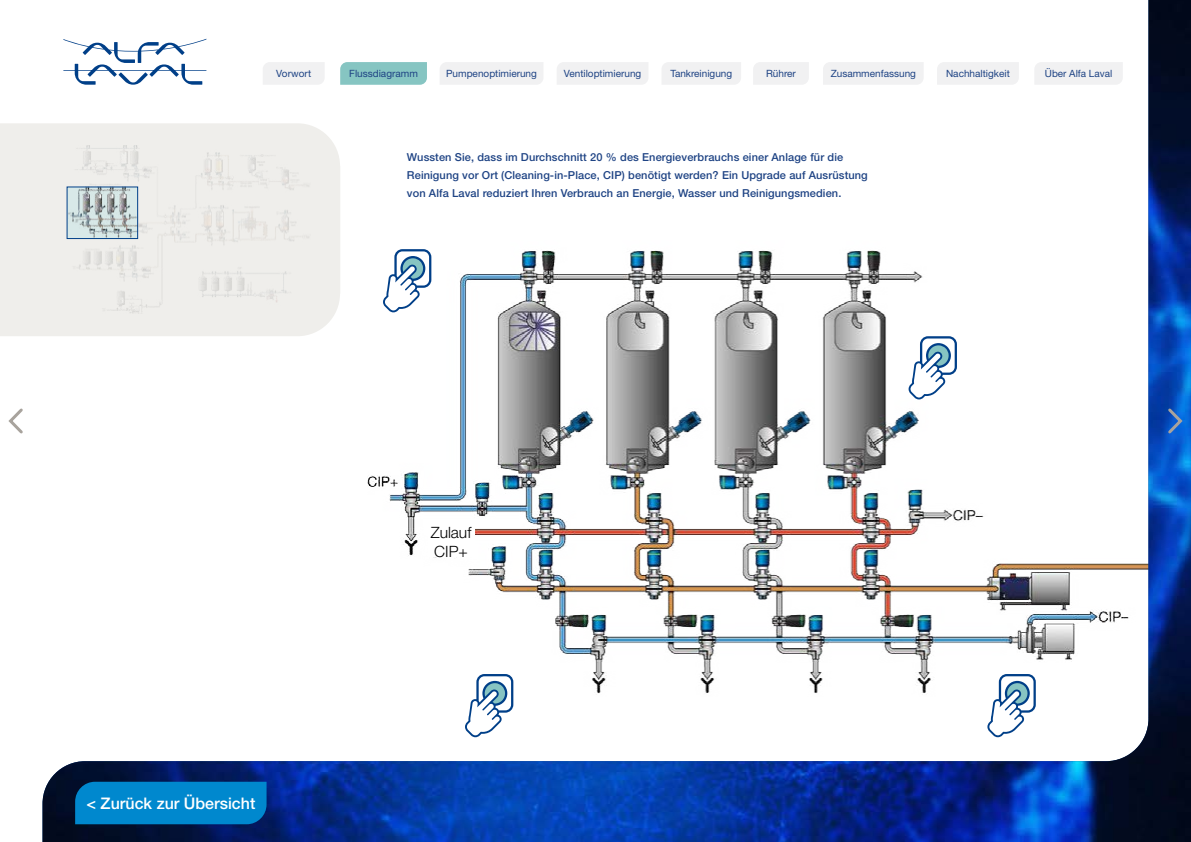
<style>
.page{position:relative;width:1191px;height:842px;background:#fff}
.page>*{position:absolute;margin:0;border:0;box-sizing:border-box;transform-origin:0 0}
.t1{font:500 16px "Helvetica Neue LT Pro";color:#fff}
.t2{font:300 15.6px/18.7px "Helvetica Neue LT Pro";color:#000}
.t3{font:500 11px/18.2px "Helvetica Neue LT Pro";letter-spacing:.01em;color:#1e4384}
.t4{font:10px "Helvetica Neue LT Pro";color:#1e4384}
</style>
<div class="page">
<div style="left:0;top:123px;width:43px;height:213px;background:#efeeeb"></div>
<img style="left:43px;top:0;width:1148px;height:842px">
<img style="left:69px;top:189px;width:67px;height:48px">
<div style="left:67px;top:187px;width:71px;height:52px;border:1px solid #003f88"></div>
<svg style="left:63px;top:39px;width:143px;height:46px"></svg>
<svg style="left:8px;top:408px;width:15px;height:26px"></svg>
<svg style="left:1165px;top:406px;width:19px;height:30px"></svg>
<div style="left:75px;top:782px;width:191px;height:42px;background:#0088ce"></div>
<svg style="left:383px;top:249px;width:48px;height:63px"></svg>
<svg style="left:465px;top:674px;width:48px;height:63px"></svg>
<svg style="left:908px;top:336px;width:49px;height:63px"></svg>
<svg style="left:987px;top:674px;width:48px;height:63px"></svg>
<div style="left:247px;top:41px;width:895px;height:64px;background:#fff"></div>
<div style="left:428px;top:527px;width:46px;height:30px;background:#fff"></div>
<svg style="left:263px;top:62px;width:61px;height:23px"></svg>
<svg style="left:340px;top:62px;width:583px;height:23px"></svg>
<div style="left:937px;top:62px;width:81px;height:23px;background:#f1f1f2"></div>
<div style="left:1035px;top:62px;width:88px;height:23px;background:#f1f1f2"></div>
<p class="t4" style="left:276px;top:67px;width:37px">Vorwort</p>
<p class="t4" style="left:349px;top:67px;width:70px">Flussdiagramm</p>
<p class="t4" style="left:446px;top:67px;width:92px">Pumpenoptimierung</p>
<p class="t4" style="left:564px;top:67px;width:79px">Ventiloptimierung</p>
<p class="t4" style="left:670px;top:67px;width:63px">Tankreinigung</p>
<p class="t4" style="left:766px;top:67px;width:31px">Rührer</p>
<p class="t4" style="left:830px;top:67px;width:87px">Zusammenfassung</p>
<p class="t4" style="left:946px;top:67px;width:65px">Nachhaltigkeit</p>
<p class="t4" style="left:1045px;top:67px;width:69px">Über Alfa Laval</p>
<p class="t3" style="left:407px;top:148px;width:462px">Wussten Sie, dass im Durchschnitt 20 % des Energieverbrauchs einer Anlage für die<br>Reinigung vor Ort (Cleaning-in-Place, CIP) benötigt werden? Ein Upgrade auf Ausrüstung von Alfa Laval reduziert Ihren Verbrauch an Energie, Wasser und Reinigungsmedien.</p>
<h1 class="t1" style="left:87px;top:793px;width:170px">&lt; Zurück zur Übersicht</h1>
<h2 class="t2" style="left:431px;top:523px;width:42px">Zulauf<br>CIP+</h2>
</div>
